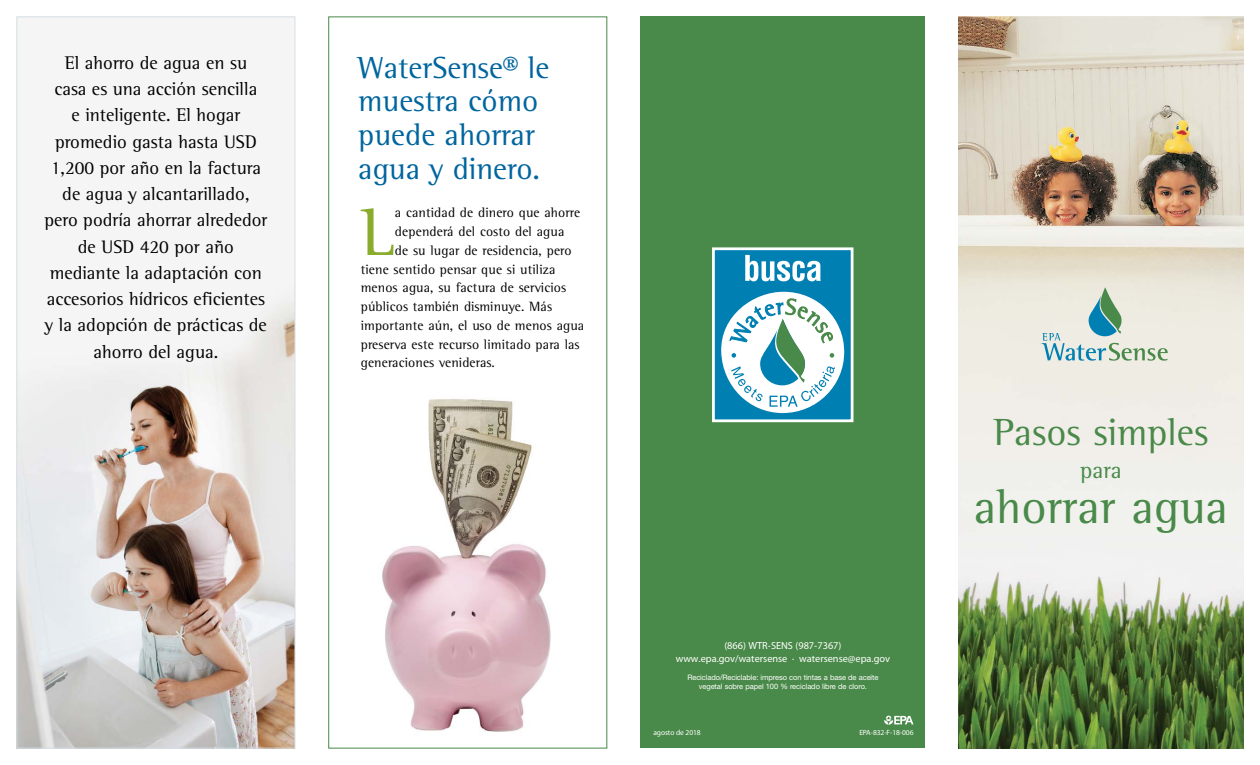
<style>
.page{position:relative;width:1260px;height:765px;background:#fff}
.page>*{position:absolute;margin:0;border:0;box-sizing:border-box;transform-origin:0 0}
.drop_cap_special_tex{font:69.5px "Rotis Semi Serif Std";color:#89ac2d}
.t1{font:48.75px "Rotis Semi Serif Std";color:#498949}
.t2{font:38.75px "Rotis Semi Serif Std";color:#498949}
.t3{font:31.25px/33.8px "Rotis Semi Serif Std";color:#00659e}
.t4{font:23.75px "Rotis Semi Serif Std";color:#498949}
.t5{font:18.75px/26.2px "Rotis Semi Serif Std";color:#000;text-align:center}
.drop_cap_special_tex-2{font:13.75px "Rotis Semi Serif Std";letter-spacing:.01em;color:#000}
.t6{font:10.25px "Myriad Pro";color:#fff}
.t7{font:7.5px/9px "Helvetica Neue LT Std";letter-spacing:-.01em;color:#fff;text-align:center}
.t8{font:7.5px "Myriad Pro";letter-spacing:-.01em;color:#fff}
</style>
<div class="page">
<img style="left:959px;top:17px;width:284px;height:731px">
<div style="left:641px;top:17px;width:284px;height:731px;background:#498949"></div>
<img style="left:382px;top:399px;width:169px;height:333px">
<img style="left:19px;top:285px;width:274px;height:461px">
<div style="left:713px;top:249px;width:139px;height:172px;background:#007fb2"></div>
<div style="left:712px;top:247px;width:141px;height:175px;border:3px solid #fff"></div>
<svg style="left:721px;top:291px;width:123px;height:122px"></svg>
<svg style="left:745px;top:255px;width:76px;height:26px"></svg>
<svg style="left:884px;top:716px;width:30px;height:9px"></svg>
<svg style="left:1042px;top:287px;width:126px;height:74px;background:#c9d8d0"></svg>
<p class="t5" style="left:44px;top:50px;width:225px">El ahorro de agua en su<br>casa es una acción sencilla<br>e inteligente. El hogar promedio gasta hasta USD<br>1,200 por año en la factura de agua y alcantarillado, pero podría ahorrar alrededor de USD 420 por año mediante la adaptación con accesorios hídricos eficientes y la adopción de prácticas de ahorro del agua.</p>
<p class="t3" style="left:358px;top:50px;width:193px">WaterSense® le muestra cómo puede ahorrar agua y dinero.</p>
<p class="drop_cap_special_tex" style="left:361px;top:191px;width:35px">L</p>
<p class="drop_cap_special_tex-2" style="left:395px;top:205px;width:187px">a cantidad de dinero que ahorre</p>
<p class="drop_cap_special_tex-2" style="left:395px;top:224px;width:171px">dependerá del costo del agua</p>
<p class="drop_cap_special_tex-2" style="left:395px;top:242px;width:178px">de su lugar de residencia, pero</p>
<p class="drop_cap_special_tex-2" style="left:361px;top:261px;width:196px">tiene sentido pensar que si utiliza</p>
<p class="drop_cap_special_tex-2" style="left:361px;top:280px;width:207px">menos agua, su factura de servicios</p>
<p class="drop_cap_special_tex-2" style="left:361px;top:299px;width:193px">públicos también disminuye. Más</p>
<p class="drop_cap_special_tex-2" style="left:361px;top:317px;width:225px">importante aún, el uso de menos agua</p>
<p class="drop_cap_special_tex-2" style="left:361px;top:336px;width:220px">preserva este recurso limitado para las</p>
<p class="drop_cap_special_tex-2" style="left:361px;top:355px;width:136px">generaciones venideras.</p>
<p class="t6" style="left:724px;top:639px;width:119px">(866) WTR-SENS (987-7367)</p>
<p class="t6" style="left:676px;top:653px;width:216px">www.epa.gov/watersense · watersense@epa.gov</p>
<p class="t7" style="left:687px;top:672px;width:193px">Reciclado/Reciclable: impreso con tintas a base de aceite vegetal sobre papel 100 % reciclado libre de cloro.</p>
<p class="t8" style="left:653px;top:728px;width:49px">agosto de 2018</p>
<p class="t8" style="left:859px;top:728px;width:56px">EPA-832-F-18-006</p>
<p class="t2" style="left:993px;top:409px;width:217px">Pasos simples</p>
<p class="t4" style="left:1080px;top:456px;width:43px">para</p>
<p class="t1" style="left:974px;top:478px;width:256px">ahorrar agua</p>
</div>
